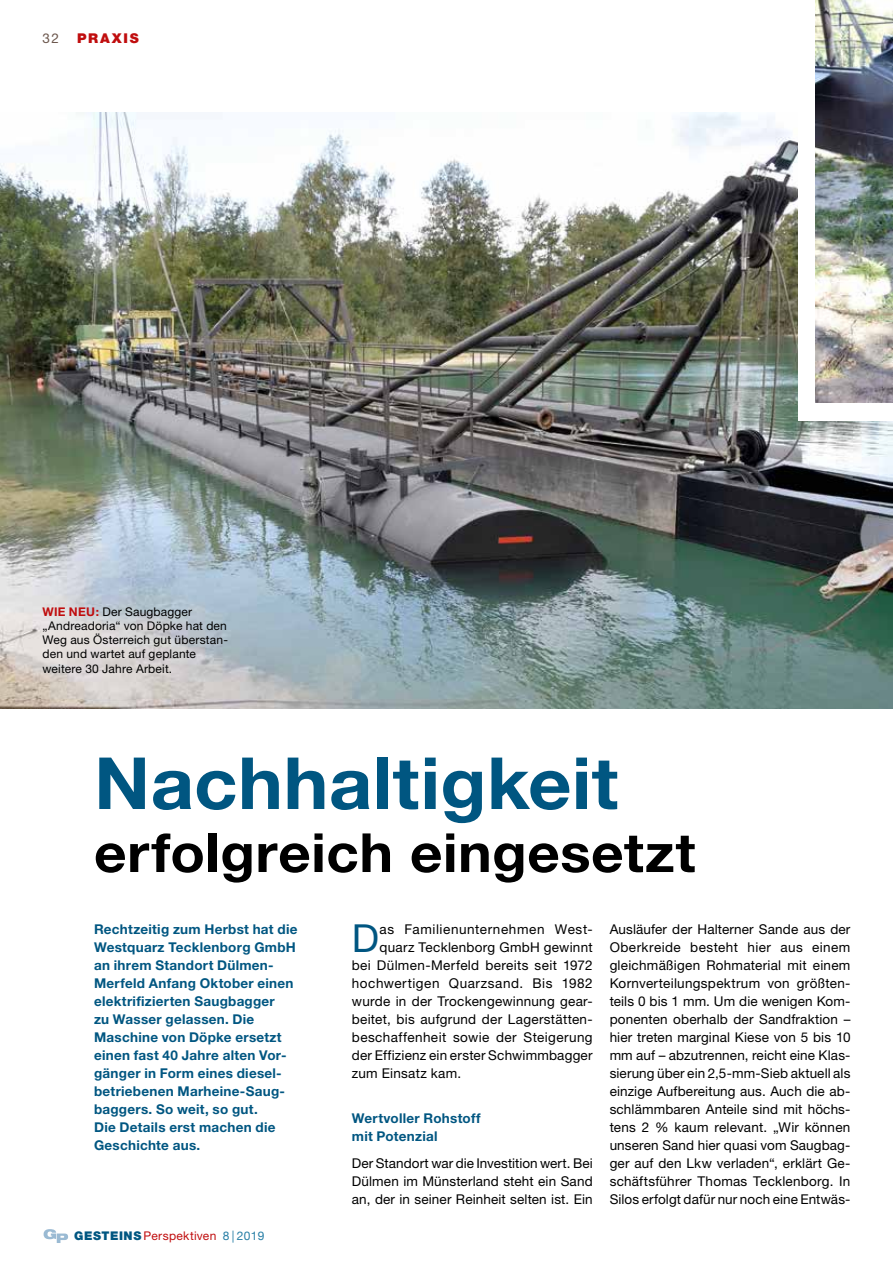
<style>
.page{position:relative;width:893px;height:1263px;background:#fff}
.page>*{position:absolute;margin:0;border:0;box-sizing:border-box;transform-origin:0 0}
.t1{font:700 72px "Helvetica Neue";letter-spacing:.005em;color:#005681;scale:1.05 1}
.t2{font:700 54px "Helvetica Neue";letter-spacing:.01em;color:#000;scale:1.05 1}
.t3{font:38.7px "Helvetica Neue";color:#005681}
.t4{font:13.5px/18px "Helvetica Neue";letter-spacing:.02em;color:#000;text-align:justify}
.t5{font:700 13.5px/18px "Helvetica Neue";letter-spacing:.02em;color:#005681}
.t6{font:13.5px "Helvetica Neue";letter-spacing:.04em;color:#000}
.t7{font:13.5px "Helvetica Neue";letter-spacing:.045em;color:#000}
.t8{font:900 13.5px "Helvetica Neue";letter-spacing:.13em;color:#c00d0e}
.t9{font:13.5px "Helvetica Neue";color:#6c574d}
.t10{font:12px/14.2px "Helvetica Neue";letter-spacing:.015em;color:#000}
.t11{font:12px "Helvetica Neue";letter-spacing:.025em;color:#c00d0e}
.s1{font-weight:700;color:#c00d0e}
.s2{font-weight:900;color:#005681}
.s3{color:#287fa6}
</style>
<div class="page">
<svg style="left:44px;top:1229px;width:24px;height:14px"></svg>
<img style="left:0;top:113px;width:893px;height:596px">
<div style="left:799px;top:88px;width:94px;height:333px;background:#fff"></div>
<img style="left:816px;top:0;width:77px;height:403px">
<p class="t9" style="left:43px;top:30px;width:18px">32</p>
<p class="t8" style="left:77px;top:30px;width:63px">PRAXIS</p>
<p class="t10" style="left:43px;top:604px;width:187px"><span class="s1">WIE NEU:</span> Der Saugbagger „Andreadoria“ von Döpke hat den<br>Weg aus Österreich gut überstan&shy;den und wartet auf geplante weitere 30 Jahre Arbeit.</p>
<h1 class="t1" style="left:94px;top:739px;width:501px">Nachhaltigkeit</h1>
<h2 class="t2" style="left:94px;top:819px;width:574px">erfolgreich eingesetzt</h2>
<p class="t5" style="left:94px;top:919px;width:205px">Rechtzeitig zum Herbst hat die<br>Westquarz Tecklenborg GmbH an ihrem Standort Dülmen-<br>Merfeld Anfang Oktober einen elektrifizierten Saugbagger<br>zu Wasser gelassen. Die<br>Maschine von Döpke ersetzt einen fast 40 Jahre alten Vor&shy;gänger in Form eines diesel&shy;betriebenen Marheine-Saug&shy;baggers. So weit, so gut.<br>Die Details erst machen die<br>Geschichte aus.</p>
<h3 class="t3" style="left:352px;top:915px;width:29px">D</h3>
<p class="t7" style="left:379px;top:921px;width:215px">as Familienunternehmen West-</p>
<p class="t4" style="left:379px;top:938px;width:215px">quarz Tecklenborg GmbH gewinnt</p>
<p class="t4" style="left:352px;top:956px;width:242px">bei Dülmen-Merfeld bereits seit 1972</p>
<p class="t6" style="left:352px;top:975px;width:242px">hochwertigen Quarzsand. Bis 1982</p>
<p class="t4" style="left:352px;top:991px;width:242px">wurde in der Trockengewinnung gear-</p>
<p class="t4" style="left:352px;top:1009px;width:242px">beitet, bis aufgrund der Lagerstätten-</p>
<p class="t4" style="left:352px;top:1027px;width:242px">beschaffenheit sowie der Steigerung</p>
<p class="t4" style="left:352px;top:1045px;width:242px">der Effizienz ein erster Schwimmbagger</p>
<p class="t4" style="left:352px;top:1063px;width:111px">zum Einsatz kam.</p>
<p class="t5" style="left:352px;top:1108px;width:130px">Wertvoller Rohstoff mit Potenzial</p>
<p class="t4" style="left:352px;top:1153px;width:242px">Der Standort war die Investition wert. Bei Dülmen im Münsterland steht ein Sand an, der in seiner Reinheit selten ist. Ein</p>
<p class="t11" style="left:74px;top:1229px;width:192px"><span class="s2">GESTEINS</span> Perspektiven <span class="s3">8 | 2019</span></p>
<p class="t4" style="left:610px;top:919px;width:242px">Ausläufer der Halterner Sande aus der Oberkreide besteht hier aus einem gleichmäßigen Rohmaterial mit einem Kornverteilungspektrum von größten&shy;teils 0 bis 1 mm. Um die wenigen Kom&shy;ponenten oberhalb der Sandfraktion – hier treten marginal Kiese von 5 bis 10 mm auf – abzutrennen, reicht eine Klas&shy;sierung über ein 2,5-mm-Sieb aktuell als einzige Aufbereitung aus. Auch die ab&shy;schlämmbaren Anteile sind mit höchs&shy;tens 2 % kaum relevant. „Wir können unseren Sand hier quasi vom Saugbag&shy;ger auf den Lkw verladen“, erklärt Ge&shy;schäftsführer Thomas Tecklenborg. In Silos erfolgt dafür nur noch eine Entwäs-</p>
</div>
